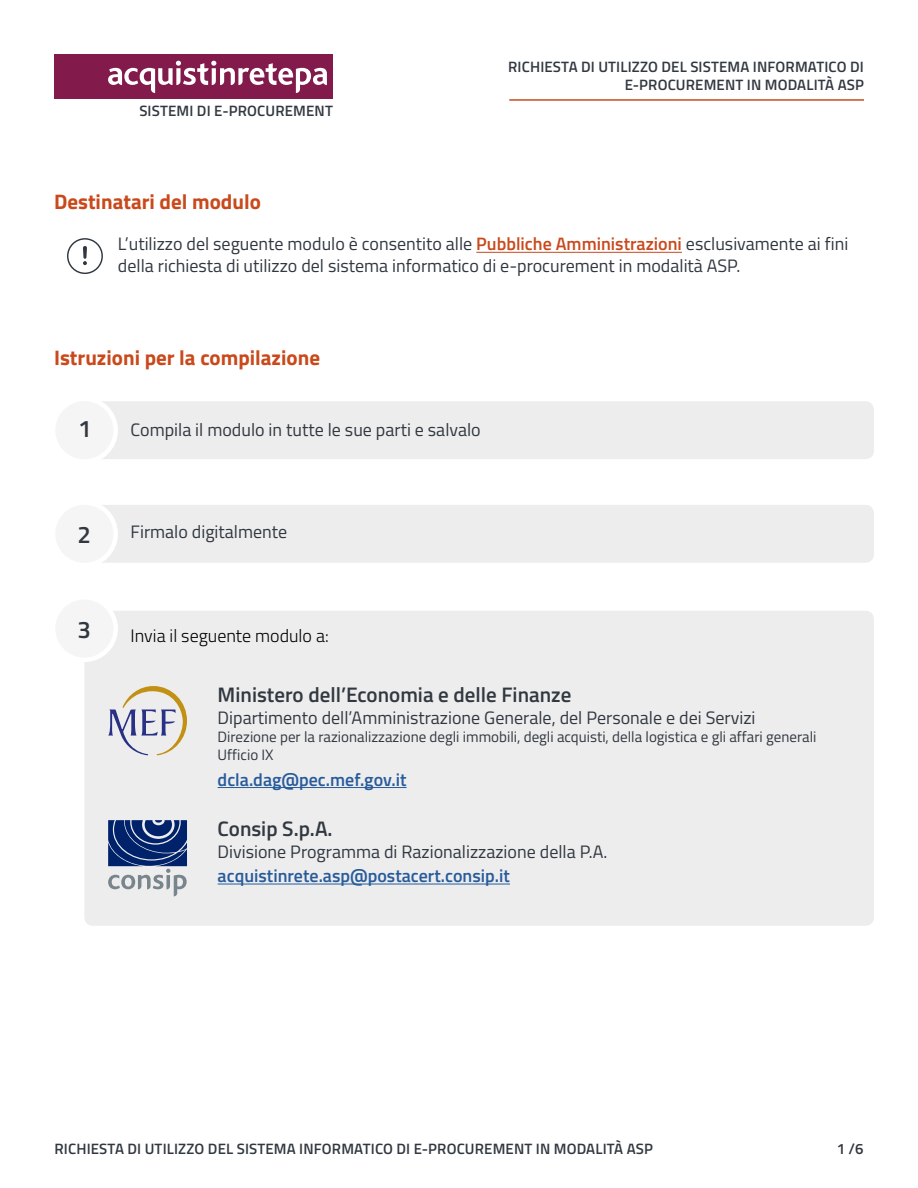
<style>
.page{position:relative;width:918px;height:1188px;background:#fff}
.page>*{position:absolute;margin:0;border:0;box-sizing:border-box;transform-origin:0 0}
.t1{font:600 24px "Titillium";color:#313840}
.t2{font:700 21px "Titillium";color:#c9491b}
.t3{font:600 21px "Titillium";color:#313840}
.t4{font:18px/21.6px "Titillium";color:#313840}
.t5{font:600 18px "Titillium";color:#275b9b}
.t6{font:300 18px "Titillium";color:#000}
.t7{font:600 15px/18px "Titillium";letter-spacing:.01em;color:#313840;text-align:right}
.t8{font:15px/18px "Titillium";color:#313840}
.s1{font-weight:600;color:#c9491b}
</style>
<div class="page">
<div style="left:54px;top:54px;width:279px;height:45px;background:#821b4c"></div>
<svg style="left:108px;top:61px;width:219px;height:32px"></svg>
<hr style="left:509px;top:99px;width:355px;height:2px;background:#c9491b">
<div style="left:84px;top:611px;width:790px;height:315px;background:#ededee;border-radius:9px"></div>
<svg style="left:108px;top:686px;width:79px;height:69px"></svg>
<svg style="left:108px;top:820px;width:79px;height:76px"></svg>
<hr style="left:218px;top:884px;width:292px;height:1px;background:#275b9b">
<hr style="left:218px;top:787px;width:189px;height:1px;background:#275b9b">
<div style="left:66px;top:401px;width:808px;height:58px;background:#ededee;border-radius:9px"></div>
<div style="left:66px;top:505px;width:808px;height:58px;background:#ededee;border-radius:9px"></div>
<div style="left:53px;top:399px;width:63px;height:63px;background:#f5f5f5;border-radius:50%"></div>
<div style="left:51px;top:397px;width:67px;height:67px;border:4px solid #fff;border-radius:50%"></div>
<div style="left:53px;top:502px;width:63px;height:63px;background:#f5f5f5;border-radius:50%"></div>
<div style="left:51px;top:500px;width:67px;height:67px;border:4px solid #fff;border-radius:50%"></div>
<div style="left:53px;top:597px;width:63px;height:63px;background:#f5f5f5;border-radius:50%"></div>
<div style="left:51px;top:595px;width:67px;height:67px;border:4px solid #fff;border-radius:50%"></div>
<hr style="left:476px;top:252px;width:206px;height:1px;background:#c9491b">
<svg style="left:67px;top:238px;width:36px;height:36px"></svg>
<p class="t7" style="left:139px;top:101px;width:195px">SISTEMI DI E-PROCUREMENT</p>
<p class="t7" style="left:508px;top:57px;width:357px">RICHIESTA DI UTILIZZO DEL SISTEMA INFORMATICO DI<br>E-PROCUREMENT IN MODALITÀ ASP</p>
<p class="t2" style="left:54px;top:185px;width:208px">Destinatari del modulo</p>
<p class="t4" style="left:118px;top:232px;width:732px">L’utilizzo del seguente modulo è consentito alle <span class="s1">Pubbliche Amministrazioni</span> esclusivamente ai fini della richiesta di utilizzo del sistema informatico di e-procurement in modalità ASP.</p>
<p class="t2" style="left:54px;top:341px;width:268px">Istruzioni per la compilazione</p>
<h1 class="t1" style="left:78px;top:411px;width:15px">1</h1>
<h1 class="t1" style="left:77px;top:516px;width:15px">2</h1>
<h1 class="t1" style="left:77px;top:611px;width:15px">3</h1>
<p class="t4" style="left:131px;top:418px;width:352px">Compila il modulo in tutte le sue parti e salvalo</p>
<p class="t4" style="left:131px;top:521px;width:158px">Firmalo digitalmente</p>
<p class="t6" style="left:131px;top:622px;width:200px">Invia il seguente modulo a:</p>
<p class="t3" style="left:218px;top:679px;width:355px">Ministero dell’Economia e delle Finanze</p>
<p class="t4" style="left:218px;top:706px;width:539px">Dipartimento dell’Amministrazione Generale, del Personale e dei Servizi</p>
<p class="t8" style="left:218px;top:727px;width:600px">Direzione per la razionalizzazione degli immobili, degli acquisti, della logistica e gli affari generali<br>Ufficio IX</p>
<p class="t5" style="left:218px;top:766px;width:190px">dcla.dag@pec.mef.gov.it</p>
<p class="t3" style="left:218px;top:813px;width:116px">Consip S.p.A.</p>
<p class="t4" style="left:218px;top:840px;width:391px">Divisione Programma di Razionalizzazione della P.A.</p>
<p class="t5" style="left:218px;top:862px;width:294px">acquistinrete.asp@postacert.consip.it</p>
<p class="t7" style="left:54px;top:1139px;width:600px">RICHIESTA DI UTILIZZO DEL SISTEMA INFORMATICO DI E-PROCUREMENT IN MODALITÀ ASP</p>
<p class="t7" style="left:837px;top:1139px;width:28px">1 /6</p>
</div>
